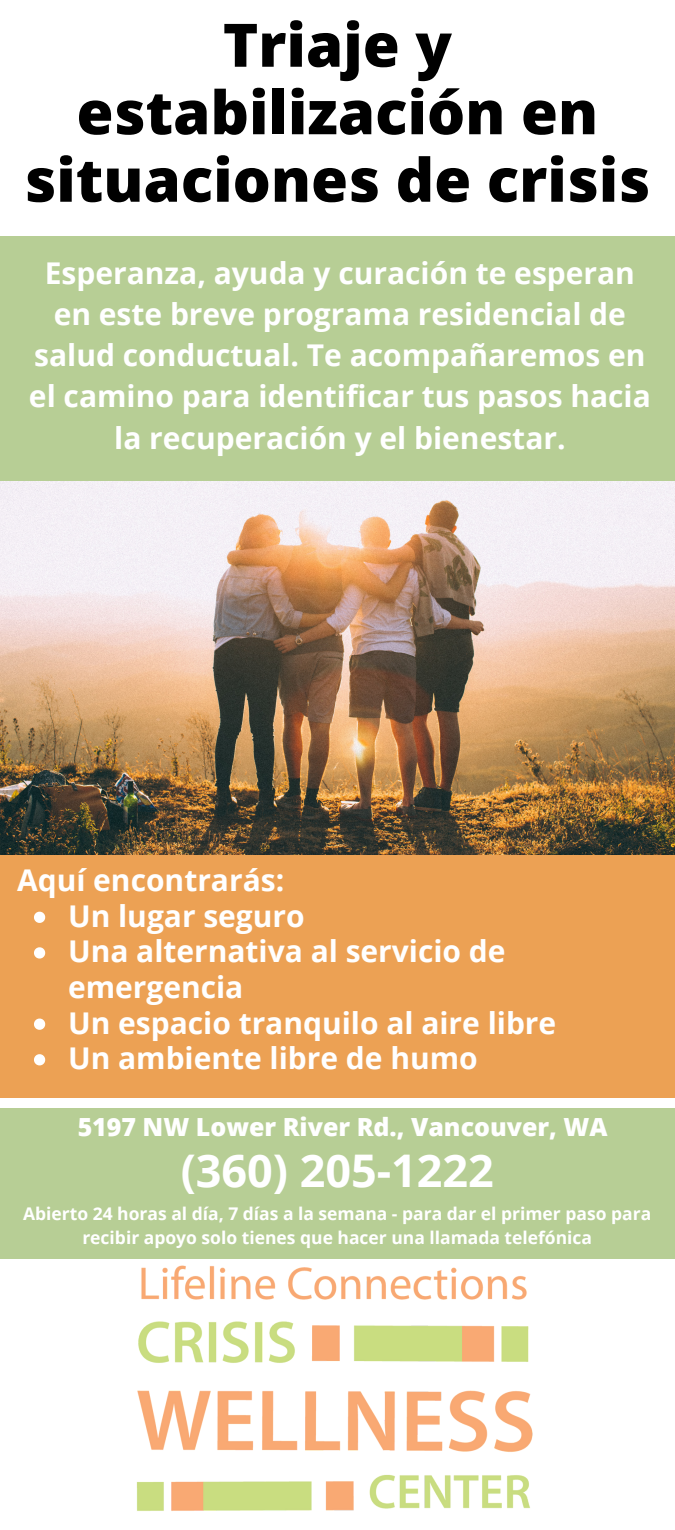
<style>
.page{position:relative;width:675px;height:1530px;background:#fff}
.page>*{position:absolute;margin:0;border:0;box-sizing:border-box;transform-origin:0 0}
.t1{font:800 60px/67.5px "Open Sans";color:#000;text-align:center}
.t2{font:700 45px "Open Sans";color:#fff}
.t3{font:700 30px/41.2px "Open Sans";color:#fff;text-align:center}
.t4{font:800 25px "Open Sans";color:#fff}
.t5{font:700 17.5px/23.2px "Open Sans";color:#fff;text-align:center}
</style>
<div class="page">
<img style="left:0;top:481px;width:675px;height:374px">
<div style="left:0;top:855px;width:675px;height:242px;background:#eca154"></div>
<div style="left:0;top:1109px;width:675px;height:150px;background:#b7ce95"></div>
<img style="left:136px;top:1265px;width:397px;height:246px">
<div style="left:0;top:236px;width:675px;height:245px;background:#b7ce95"></div>
<svg style="left:34px;top:912px;width:11px;height:11px"></svg>
<svg style="left:34px;top:947px;width:11px;height:12px"></svg>
<svg style="left:34px;top:1019px;width:11px;height:11px"></svg>
<svg style="left:34px;top:1054px;width:11px;height:11px"></svg>
<h3 class="t1" style="left:24px;top:10px;width:627px">Triaje y estabilización en situaciones de crisis</h3>
<p class="t3" style="left:29px;top:251px;width:623px">Esperanza, ayuda y curación te esperan en este breve programa residencial de salud conductual. Te acompañaremos en el camino para identificar tus pasos hacia la recuperación y el bienestar.</p>
<h4 class="t3" style="left:17px;top:859px;width:269px">Aquí encontrarás:</h4>
<h4 class="t3" style="left:68px;top:894px;width:238px">Un lugar seguro</h4>
<h4 class="t3" style="left:68px;top:933px;width:439px;line-height:35.5px;text-align:left">Una alternativa al servicio de emergencia</h4>
<h4 class="t3" style="left:68px;top:1001px;width:490px">Un espacio tranquilo al aire libre</h4>
<h5 class="t3" style="left:68px;top:1037px;width:411px">Un ambiente libre de humo</h5>
<h2 class="t4" style="left:78px;top:1110px;width:531px">5197 NW Lower River Rd., Vancouver, WA</h2>
<p class="t2" style="left:181px;top:1139px;width:315px">(360) 205-1222</p>
<p class="t5" style="left:23px;top:1202px;width:630px">Abierto 24 horas al día, 7 días a la semana - para dar el primer paso para recibir apoyo solo tienes que hacer una llamada telefónica</p>
</div>
